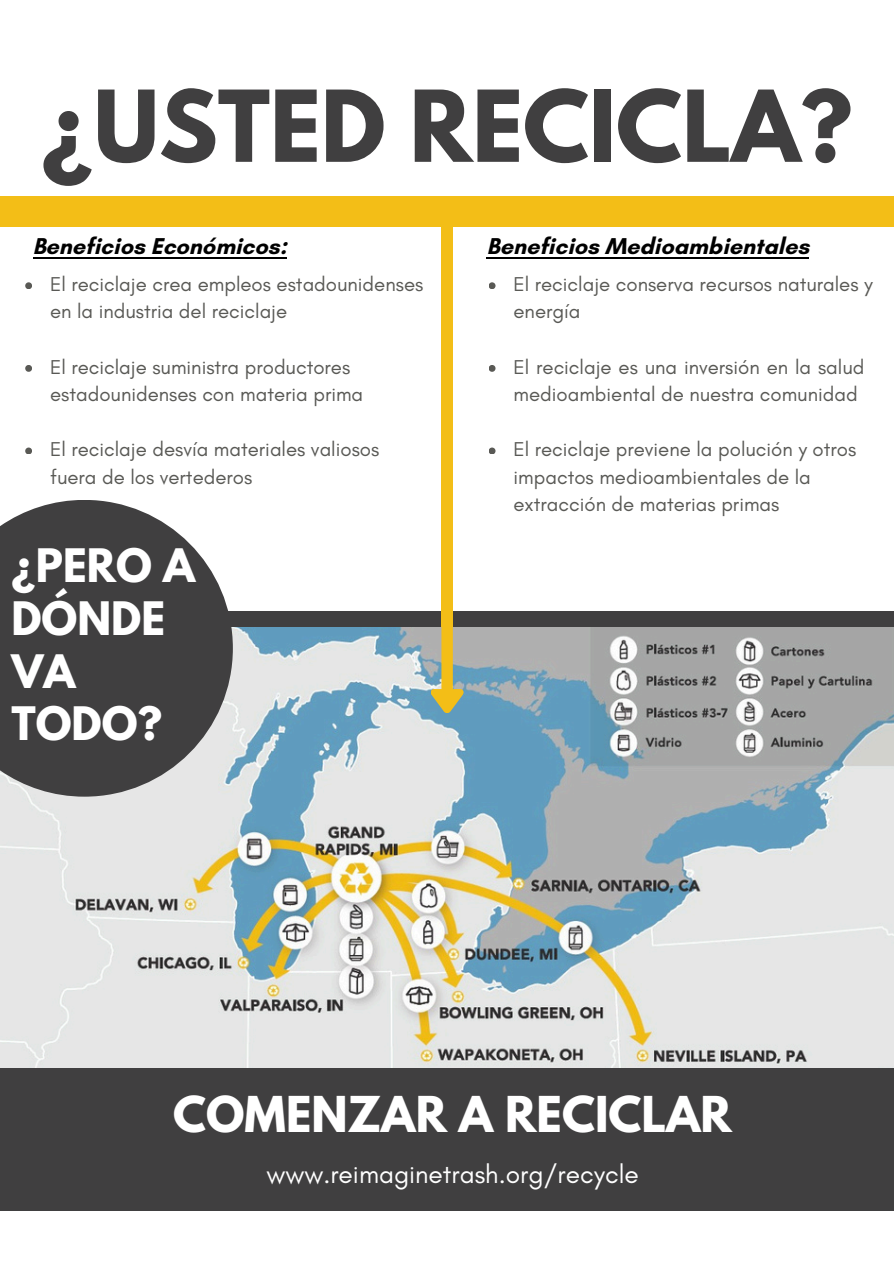
<style>
.page{position:relative;width:894px;height:1264px;background:#fff}
.page>*{position:absolute;margin:0;border:0;box-sizing:border-box;transform-origin:0 0}
.t1{font:700 87.6px "League Spartan";color:#403f40}
.t2{font:700 43.8px "League Spartan";color:#fff}
.t3{font:700 40.8px/52.5px "League Spartan";color:#fff}
.t4{font:26.25px "Glacial Indifference";color:#fff}
.t5{font:700 23.4px "Glacial Indifference";color:#000}
.t6{font:20.4px/27.3px "Glacial Indifference";color:#595955}
</style>
<div class="page">
<div style="left:0;top:197px;width:893px;height:29px;background:#f3be17"></div>
<div style="left:221px;top:611px;width:672px;height:90px;background:#403f40"></div>
<div style="left:441px;top:213px;width:11px;height:997px;background:#f3be17"></div>
<img style="left:0;top:627px;width:893px;height:440px">
<svg style="left:0;top:500px;width:233px;height:296px;background:#5b5a5b"></svg>
<svg style="left:25px;top:282px;width:7px;height:7px"></svg>
<svg style="left:25px;top:365px;width:7px;height:7px"></svg>
<svg style="left:25px;top:447px;width:7px;height:7px"></svg>
<hr style="left:33px;top:257px;width:253px;height:2px;background:#000">
<svg style="left:430px;top:599px;width:33px;height:114px"></svg>
<div style="left:0;top:1067px;width:893px;height:143px;background:#403f40"></div>
<hr style="left:487px;top:257px;width:321px;height:2px;background:#000">
<svg style="left:489px;top:282px;width:6px;height:7px"></svg>
<svg style="left:489px;top:365px;width:6px;height:7px"></svg>
<svg style="left:489px;top:447px;width:6px;height:7px"></svg>
<h4 class="t1" style="left:41px;top:83px;width:812px">¿USTED RECICLA?</h4>
<p class="t5" style="left:33px;top:232px;width:255px">Beneficios Económicos:</p>
<h4 class="t5" style="left:487px;top:232px;width:323px">Beneficios Medioambientales</h4>
<p class="t6" style="left:50px;top:270px;width:374px">El reciclaje crea empleos estadounidenses en la industria del reciclaje</p>
<p class="t6" style="left:50px;top:353px;width:314px">El reciclaje suministra productores estadounidenses con materia prima</p>
<p class="t6" style="left:50px;top:435px;width:331px">El reciclaje desvía materiales valiosos fuera de los vertederos</p>
<p class="t3" style="left:11px;top:545px;width:185px">¿PERO A<br>DÓNDE<br>VA<br>TODO?</p>
<p class="t6" style="left:513px;top:270px;width:361px">El reciclaje conserva recursos naturales y energía</p>
<h2 class="t6" style="left:513px;top:353px;width:352px">El reciclaje es una inversión en la salud medioambiental de nuestra comunidad</h2>
<p class="t6" style="left:513px;top:435px;width:344px">El reciclaje previene la polución y otros impactos medioambientales de la extracción de materias primas</p>
<h3 class="t2" style="left:173px;top:1092px;width:560px">COMENZAR A RECICLAR</h3>
<h3 class="t4" style="left:266px;top:1158px;width:374px">www.reimaginetrash.org/recycle</h3>
</div>
